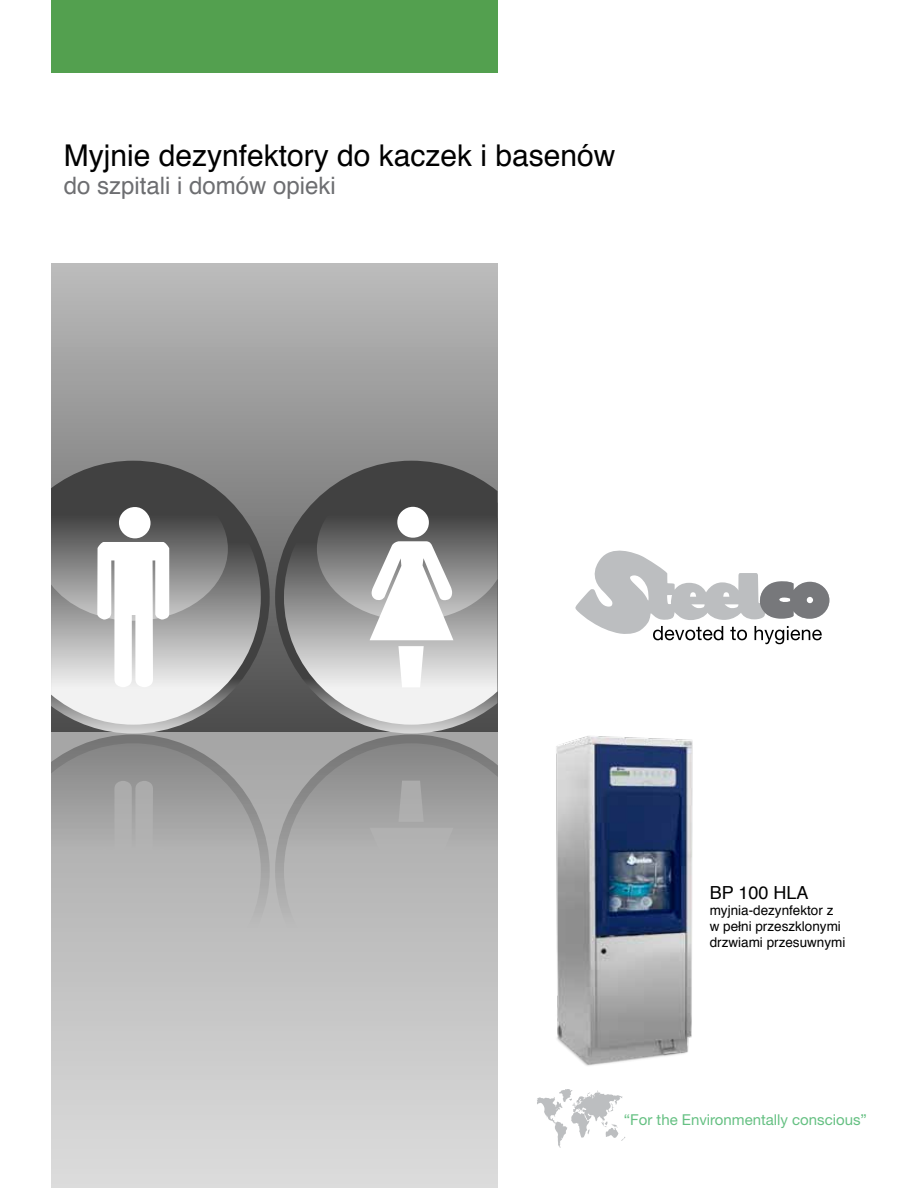
<style>
.page{position:relative;width:918px;height:1188px;background:#fff}
.page>*{position:absolute;margin:0;border:0;box-sizing:border-box;transform-origin:0 0}
.t1{font:30px "Helvetica";color:#000}
.t2{font:24px "Helvetica";color:#6d6e71}
.t3{font:18px "Helvetica";color:#000}
.t4{font:15px "Helvetica Neue LT Std";color:#65c082}
.t5{font:13.5px/16.2px "Helvetica";color:#000}
</style>
<div class="page">
<div style="left:51px;top:264px;width:446px;height:470px;background:linear-gradient(to bottom,#bcbcbc,#4d4d4d)"></div>
<div style="left:51px;top:733px;width:446px;height:455px;background:#d1d1d1"></div>
<svg style="left:51px;top:461px;width:219px;height:273px;background:#717171"></svg>
<svg style="left:51px;top:470px;width:210px;height:255px"></svg>
<svg style="left:51px;top:477px;width:177px;height:210px"></svg>
<svg style="left:275px;top:461px;width:222px;height:273px;background:#717171"></svg>
<svg style="left:284px;top:470px;width:213px;height:255px"></svg>
<svg style="left:317px;top:477px;width:180px;height:163px"></svg>
<svg style="left:398px;top:646px;width:26px;height:41px"></svg>
<svg style="left:51px;top:734px;width:219px;height:273px"></svg>
<svg style="left:51px;top:743px;width:210px;height:255px;background:#a4a4a4"></svg>
<svg style="left:51px;top:781px;width:177px;height:210px;background:#b4b4b4"></svg>
<svg style="left:275px;top:734px;width:222px;height:273px"></svg>
<svg style="left:284px;top:743px;width:213px;height:255px;background:#a2a2a2"></svg>
<svg style="left:317px;top:828px;width:180px;height:163px"></svg>
<svg style="left:398px;top:781px;width:26px;height:41px"></svg>
<svg style="left:537px;top:1089px;width:88px;height:58px"></svg>
<svg style="left:575px;top:550px;width:254px;height:94px"></svg>
<div style="left:51px;top:0;width:446px;height:72px;background:#53a04f"></div>
<img style="left:556px;top:736px;width:137px;height:330px">
<h1 class="t1" style="left:64px;top:132px;width:553px">Myjnie dezynfektory do kaczek i basenów</h1>
<h2 class="t2" style="left:64px;top:168px;width:274px">do szpitali i domów opieki</h2>
<h3 class="t3" style="left:710px;top:879px;width:100px">BP 100 HLA</h3>
<p class="t5" style="left:710px;top:903px;width:137px">myjnia-dezynfektor z w pełni przeszklonymi drzwiami przesuwnymi</p>
<p class="t4" style="left:624px;top:1111px;width:245px">“For the Environmentally conscious”</p>
</div>
